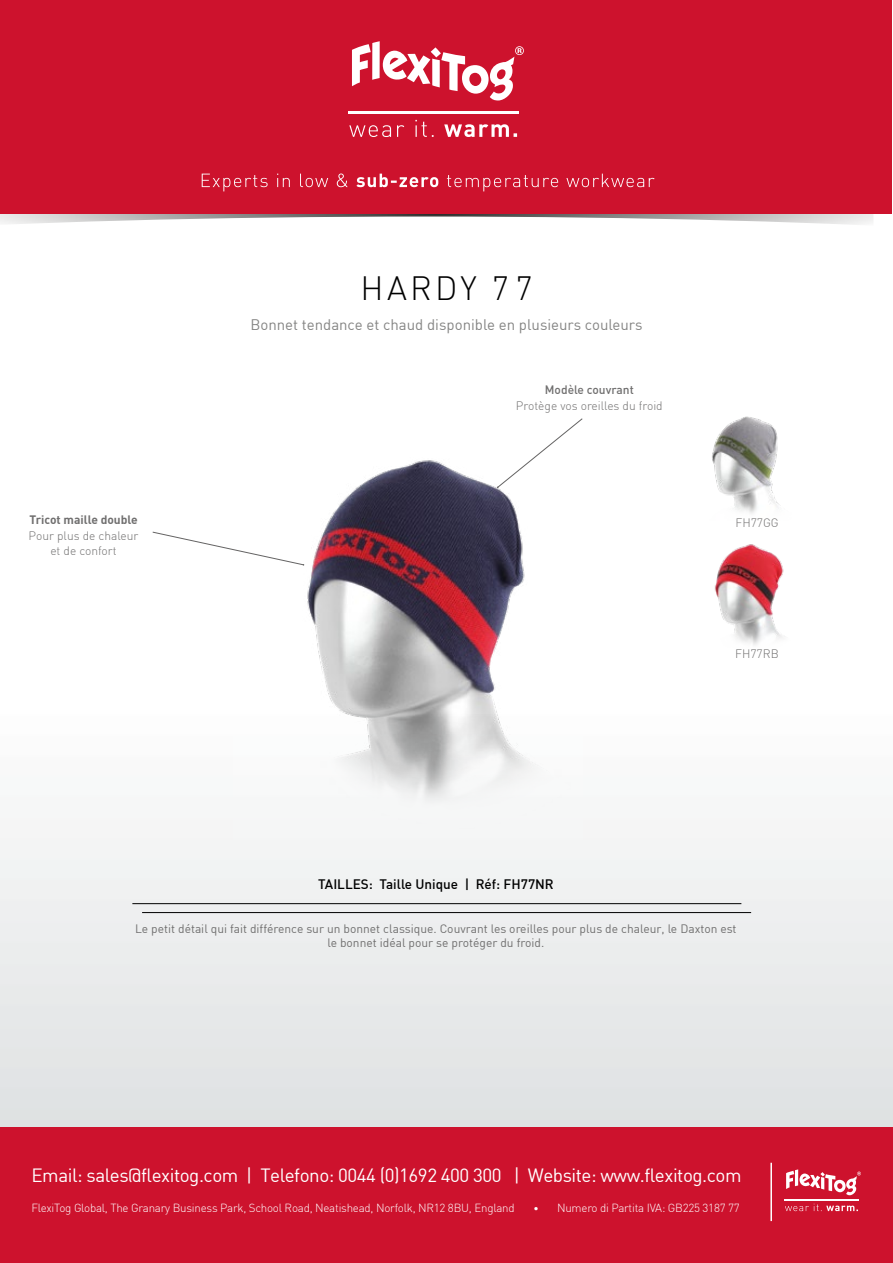
<style>
.page{position:relative;width:893px;height:1263px;background:#fff}
.page>*{position:absolute;margin:0;border:0;box-sizing:border-box;transform-origin:0 0}
.t1{font:300 33px "DIN";letter-spacing:.1em;color:#000}
.t2{font:18.75px "DIN";letter-spacing:-.025em;color:#fff}
.t3{font:15px "DIN";color:#858584}
.t4{font:500 13.5px "DIN";color:#000}
.t5{font:12px/14.4px "DIN";color:#706f6f;text-align:center}
.t6{font:300 12px/14.4px "DIN";color:#706f6f;text-align:center}
.t7{font:700 12px "DIN";color:#706f6f}
.t8{font:500 12px "DIN";color:#706f6f}
.t9{font:300 11.55px "DIN";letter-spacing:-.02em;color:#fff}
.s1{font-weight:400;font-size:10.05px}
</style>
<div class="page">
<svg style="left:0;top:838px;width:893px;height:289px;fill:#e8eaea"></svg>
<img style="left:0;top:214px;width:873px;height:3px">
<svg style="left:0;top:217px;width:873px;height:8px"></svg>
<div style="left:0;top:0;width:891px;height:214px;background:#cd122d"></div>
<hr style="left:892px;top:0;width:1px;height:216px;background:#cd122d">
<div style="left:0;top:1129px;width:893px;height:134px;background:#cd122d"></div>
<hr style="left:770px;top:1163px;width:2px;height:58px;background:#fff">
<svg style="left:202px;top:173px;width:453px;height:18px"></svg>
<hr style="left:348px;top:111px;width:170px;height:2px;background:#fff">
<svg style="left:349px;top:120px;width:168px;height:17px"></svg>
<svg style="left:352px;top:41px;width:172px;height:60px"></svg>
<hr style="left:784px;top:1200px;width:74px;height:1px;background:#fff">
<svg style="left:785px;top:1204px;width:73px;height:7px"></svg>
<svg style="left:786px;top:1169px;width:75px;height:26px"></svg>
<img style="left:234px;top:460px;width:349px;height:392px">
<img style="left:712px;top:416px;width:67px;height:98px">
<img style="left:714px;top:544px;width:70px;height:101px">
<hr style="left:142px;top:912px;width:609px;height:1px;background:#000">
<hr style="left:132px;top:903px;width:609px;height:1px;background:#000">
<svg style="left:497px;top:418px;width:86px;height:70px"></svg>
<svg style="left:152px;top:532px;width:152px;height:34px"></svg>
<h1 class="t1" style="left:361px;top:268px;width:173px">HARDY 77</h1>
<p class="t3" style="left:250px;top:316px;width:394px">Bonnet tendance et chaud disponible en plusieurs couleurs</p>
<p class="t7" style="left:29px;top:512px;width:110px">Tricot maille double</p>
<p class="t6" style="left:29px;top:529px;width:111px">Pour plus de chaleur et de confort</p>
<p class="t8" style="left:545px;top:382px;width:91px">Modèle couvrant</p>
<p class="t6" style="left:516px;top:399px;width:148px">Protège vos oreilles du froid</p>
<p class="t6" style="left:735px;top:515px;width:45px">FH77GG</p>
<p class="t6" style="left:735px;top:646px;width:45px">FH77RB</p>
<p class="t4" style="left:318px;top:875px;width:237px">TAILLES: Taille Unique | Réf: FH77NR</p>
<p class="t5" style="left:135px;top:921px;width:603px">Le petit détail qui fait différence sur un bonnet classique. Couvrant les oreilles pour plus de chaleur, le Daxton est le bonnet idéal pour se protéger du froid.</p>
<h2 class="t2" style="left:32px;top:1163px;width:712px">Email: sales@flexitog.com | Telefono: 0044 (0)1692 400 300 | Website: www.flexitog.com</h2>
<p class="t9" style="left:32px;top:1201px;width:485px">FlexiTog Global, The Granary Business Park, School Road, Neatishead, Norfolk, NR12 8BU, England</p>
<p class="t9" style="left:534px;top:1201px;width:208px"><span class="s1">•</span> Numero di Partita IVA: GB225 3187 77</p>
</div>
